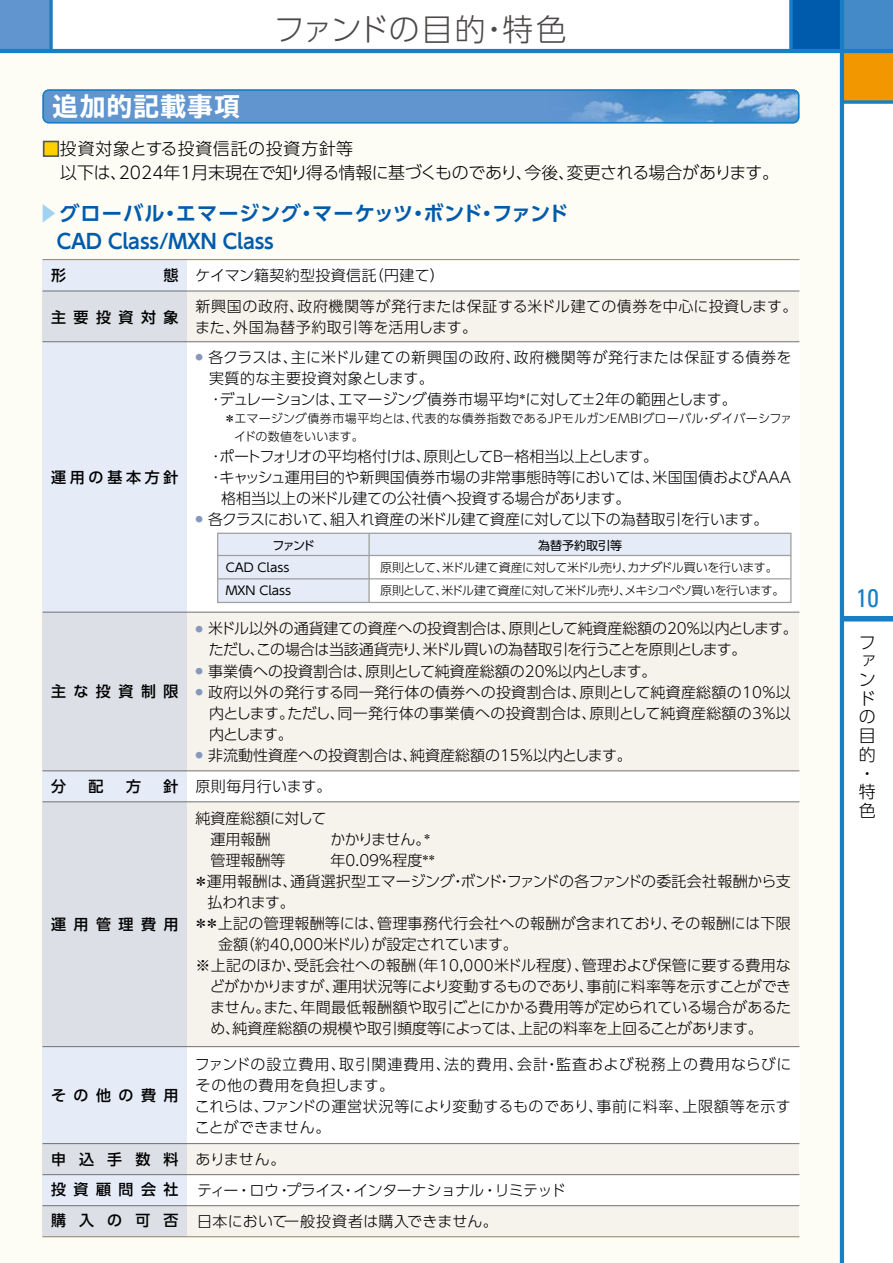
<style>
.page{position:relative;width:893px;height:1263px;background:#fff}
.page>*{position:absolute;margin:0;border:0;box-sizing:border-box;transform-origin:0 0}
.t1{font:300 30.9px "UD Shin Go Pro";letter-spacing:.005em;color:#4c4948}
.t2{font:700 expanded 25.5px "TBUD Go Std";letter-spacing:.06em;color:#fff}
.t3{font:condensed 25.5px "Univers";color:#187fc4}
.t4{font:700 20.25px/28.5px "UD Shin Go Pro De";letter-spacing:-.005em;color:#005bac}
.t5{font:300 16.95px/18.8px "UD Shin Go Pro";letter-spacing:-.005em;color:#000}
.t6{font:300 16.95px "UD Shin Go Pro";letter-spacing:.035em;color:#000}
.t7{font:300 15px/21px "UD Shin Go Pro";color:#000}
.t8{font:300 15px/21px "UD Shin Go Pro";letter-spacing:.02em;color:#000}
.t9{font:300 15px/21px "UD Shin Go Pro";letter-spacing:.035em;color:#000}
.t10{font:300 15px "UD Shin Go Pro";letter-spacing:-.02em;color:#000}
.t11{font:300 15px/21px "UD Shin Go Pro";letter-spacing:.04em;color:#000}
.t12{font:300 15px "UD Shin Go Pro";letter-spacing:-.025em;color:#000}
.t13{font:300 15px "UD Shin Go Pro";letter-spacing:-.045em;color:#000}
.t14{font:300 15px "UD Shin Go Pro";letter-spacing:-.03em;color:#000}
.t15{font:500 15px "UD Shin Go Pro";letter-spacing:.5em;color:#000}
.t16{font:300 15px "UD Shin Go Pro";letter-spacing:.025em;color:#000}
.t17{font:500 15px "UD Shin Go Pro";letter-spacing:.25em;color:#000}
.t18{font:300 12px/18px "UD Shin Go Pro";letter-spacing:.025em;color:#000}
.t19{font:300 12px "UD Shin Go Pro";letter-spacing:-.055em;color:#000}
.t20{font:300 12px "UD Shin Go Pro";letter-spacing:-.035em;color:#000}
.t21{font:12px "UD Shin Go Pro";color:#000}
.s1{color:#fdd000}
.s2{color:#a0d2f2}
.s3{font-weight:500}
.s4{font-size:7.5px;color:#8698bd}
</style>
<div class="page">
<div style="left:0;top:49px;width:841px;height:1214px;background:#fdfcf5"></div>
<div style="left:791px;top:0;width:51px;height:51px;background:#005bac"></div>
<div style="left:842px;top:0;width:51px;height:51px;background:#448ac9"></div>
<div style="left:0;top:0;width:51px;height:51px;background:#6095d0"></div>
<div style="left:842px;top:51px;width:51px;height:51px;background:#f39700"></div>
<svg style="left:49px;top:0;width:4px;height:49px"></svg>
<div style="left:842px;top:616px;width:51px;height:5px;background:#187fc4"></div>
<hr style="left:840px;top:0;width:4px;height:1263px;background:#187fc4">
<hr style="left:0;top:49px;width:893px;height:4px;background:#187fc4">
<svg style="left:844px;top:100px;width:49px;height:4px"></svg>
<svg style="left:789px;top:0;width:4px;height:49px"></svg>
<div style="left:43px;top:141px;width:16px;height:16px;border:2px solid #595757"></div>
<svg style="left:42px;top:89px;width:757px;height:34px;background:#5b95cf"></svg>
<div style="left:43px;top:802px;width:144px;height:435px;background:#e5ebf7"></div>
<div style="left:187px;top:802px;width:612px;height:435px;background:#fff"></div>
<div style="left:43px;top:1143px;width:756px;height:31px;background:linear-gradient(to right,#e5e6e8,#fdf8ef)"></div>
<div style="left:43px;top:1206px;width:756px;height:31px;background:linear-gradient(to right,#e5e6e8,#fdf8ef)"></div>
<div style="left:43px;top:802px;width:756px;height:245px;background:linear-gradient(to right,#e5e6e8,#fdf8ef)"></div>
<hr style="left:43px;top:1143px;width:756px;height:1px;background:#727171">
<hr style="left:43px;top:1046px;width:756px;height:1px;background:#727171">
<hr style="left:43px;top:1205px;width:756px;height:1px;background:#727171">
<hr style="left:43px;top:1174px;width:756px;height:1px;background:#727171">
<hr style="left:43px;top:1236px;width:756px;height:1px;background:#9d8771">
<div style="left:43px;top:260px;width:144px;height:542px;background:#e5ebf7"></div>
<div style="left:187px;top:260px;width:612px;height:542px;background:#fff"></div>
<div style="left:43px;top:291px;width:756px;height:51px;background:linear-gradient(to right,#e5e6e8,#fdf8ef)"></div>
<div style="left:43px;top:612px;width:756px;height:159px;background:linear-gradient(to right,#e5e6e8,#fdf8ef)"></div>
<hr style="left:43px;top:259px;width:756px;height:1px;background:#9d8771">
<hr style="left:43px;top:291px;width:756px;height:1px;background:#727171">
<hr style="left:43px;top:341px;width:756px;height:1px;background:#727171">
<hr style="left:43px;top:612px;width:756px;height:1px;background:#727171">
<hr style="left:43px;top:771px;width:756px;height:1px;background:#727171">
<hr style="left:43px;top:801px;width:756px;height:1px;background:#727171">
<div style="left:218px;top:533px;width:573px;height:22px;background:#e5ebf7"></div>
<div style="left:218px;top:555px;width:151px;height:47px;background:#e5ebf7"></div>
<hr style="left:218px;top:578px;width:573px;height:1px;background:#9fa0a0">
<hr style="left:218px;top:555px;width:573px;height:1px;background:#9fa0a0">
<hr style="left:368px;top:533px;width:2px;height:69px;background:#9fa0a0">
<div style="left:217px;top:533px;width:574px;height:70px;border:1px solid #9fa0a0"></div>
<h2 class="t2" style="left:52px;top:92px;width:189px">追加的記載事項</h2>
<h1 class="t1" style="left:274px;top:4px;width:295px">ファンドの目的・特色</h1>
<p class="t6" style="left:43px;top:135px;width:312px"><span class="s1">■</span>投資対象とする投資信託の投資方針等</p>
<p class="t5" style="left:60px;top:162px;width:720px">以下は、2024年1月末現在で知り得る情報に基づくものであり、今後、変更される場合があります。</p>
<h3 class="t4" style="left:57px;top:198px;width:513px;text-indent:-18px"><span class="s2">▶</span>グローバル・エマージング・マーケッツ・ボンド・ファンド<br>CAD Class/MXN Class</h3>
<p class="t15" style="left:51px;top:263px;width:16px">形</p>
<p class="t16" style="left:164px;top:263px;width:283px"><span class="s3">態</span> ケイマン籍契約型投資信託（円建て）</p>
<p class="t15" style="left:51px;top:305px;width:129px">主要投資対象</p>
<p class="t11" style="left:195px;top:295px;width:604px">新興国の政府、政府機関等が発行または保証する米ドル建ての債券を中心に投資します。また、外国為替予約取引等を活用します。</p>
<p class="t17" style="left:51px;top:465px;width:129px">運用の基本方針</p>
<p class="t15" style="left:51px;top:679px;width:129px">主な投資制限</p>
<p class="t8" style="left:209px;top:346px;width:584px;text-indent:-14px"><span class="s4">●</span> 各クラスは、主に米ドル建ての新興国の政府、政府機関等が発行または保証する債券を実質的な主要投資対象とします。<br>･デュレーションは、エマージング債券市場平均<sup>＊</sup>に対して±2年の範囲とします。</p>
<p class="t18" style="left:234px;top:409px;width:559px;text-indent:-10px">＊エマージング債券市場平均とは、代表的な債券指数であるJPモルガンEMBIグローバル・ダイバーシファイドの数値をいいます。</p>
<p class="t14" style="left:212px;top:444px;width:447px">･ポートフォリオの平均格付けは、原則としてB－格相当以上とします。</p>
<p class="t7" style="left:212px;top:466px;width:580px">･キャッシュ運用目的や新興国債券市場の非常事態時等においては、米国国債およびAAA</p>
<p class="t7" style="left:221px;top:487px;width:411px">格相当以上の米ドル建ての公社債へ投資する場合があります。</p>
<p class="t10" style="left:196px;top:507px;width:574px"><span class="s4">●</span> 各クラスにおいて、組入れ資産の米ドル建て資産に対して以下の為替取引を行います。</p>
<p class="t21" style="left:272px;top:536px;width:44px">ファンド</p>
<p class="t21" style="left:538px;top:536px;width:85px">為替予約取引等</p>
<p class="t21" style="left:226px;top:557px;width:65px">CAD Class</p>
<p class="t20" style="left:380px;top:557px;width:399px">原則として、米ドル建て資産に対して米ドル売り、カナダドル買いを行います。</p>
<p class="t21" style="left:226px;top:581px;width:67px">MXN Class</p>
<p class="t19" style="left:380px;top:581px;width:406px">原則として、米ドル建て資産に対して米ドル売り、メキシコペソ買いを行います。</p>
<p class="t7" style="left:209px;top:618px;width:590px;text-indent:-13px"><span class="s4">●</span> 米ドル以外の通貨建ての資産への投資割合は、原則として純資産総額の20％以内とします。ただし、この場合は当該通貨売り、米ドル買いの為替取引を行うことを原則とします。</p>
<p class="t7" style="left:196px;top:660px;width:462px"><span class="s4">●</span> 事業債への投資割合は、原則として純資産総額の20％以内とします。</p>
<p class="t7" style="left:209px;top:681px;width:583px;text-align:justify;text-indent:-14px"><span class="s4">●</span> 政府以外の発行する同一発行体の債券への投資割合は、原則として純資産総額の10％以内とします。ただし、同一発行体の事業債への投資割合は、原則として純資産総額の3％以内とします。</p>
<p class="t7" style="left:196px;top:744px;width:438px"><span class="s4">●</span> 非流動性資産への投資割合は、純資産総額の15％以内とします。</p>
<p class="t15" style="left:51px;top:774px;width:16px">分</p>
<p class="t15" style="left:89px;top:774px;width:16px">配</p>
<p class="t15" style="left:126px;top:774px;width:16px">方</p>
<p class="t8" style="left:164px;top:775px;width:169px"><span class="s3">針</span> 原則毎月行います。</p>
<p class="t15" style="left:51px;top:912px;width:129px">運用管理費用</p>
<p class="t15" style="left:51px;top:1083px;width:129px">その他の費用</p>
<p class="t10" style="left:196px;top:806px;width:132px">純資産総額に対して</p>
<p class="t10" style="left:196px;top:827px;width:237px">　運用報酬　　　　かかりません。<sup>＊</sup></p>
<p class="t7" style="left:196px;top:849px;width:242px">　管理報酬等　　　年0.09％程度<sup>＊＊</sup></p>
<p class="t7" style="left:194px;top:870px;width:599px">＊運用報酬は、通貨選択型エマージング・ボンド・ファンドの各ファンドの委託会社報酬から支</p>
<p class="t7" style="left:208px;top:891px;width:89px">払われます。</p>
<p class="t8" style="left:194px;top:912px;width:599px">＊＊上記の管理報酬等には、管理事務代行会社への報酬が含まれており、その報酬には下限</p>
<p class="t7" style="left:218px;top:933px;width:301px">金額（約40,000米ドル）が設定されています。</p>
<p class="t8" style="left:196px;top:954px;width:597px">※上記のほか、受託会社への報酬（年10,000米ドル程度）、管理および保管に要する費用な</p>
<p class="t12" style="left:210px;top:974px;width:583px">どがかかりますが、運用状況等により変動するものであり、事前に料率等を示すことができ</p>
<p class="t7" style="left:210px;top:996px;width:583px">ません。また、年間最低報酬額や取引ごとにかかる費用等が定められている場合があるた</p>
<p class="t7" style="left:210px;top:1017px;width:554px">め、純資産総額の規模や取引頻度等によっては、上記の料率を上回ることがあります。</p>
<p class="t9" style="left:195px;top:1053px;width:598px">ファンドの設立費用、取引関連費用、法的費用、会計・監査および税務上の費用ならびにその他の費用を負担します。<br>これらは、ファンドの運営状況等により変動するものであり、事前に料率、上限額等を示すことができません。</p>
<p class="t7" style="left:51px;top:1148px;width:236px"><span class="s3">申 込 手 数 料</span> ありません。</p>
<p class="t13" style="left:51px;top:1178px;width:516px"><span class="s3">投資顧問会社</span> ティー・ロウ・プライス・インターナショナル・リミテッド</p>
<p class="t8" style="left:51px;top:1210px;width:448px"><span class="s3">購 入 の 可 否</span> 日本において一般投資者は購入できません。</p>
<h2 class="t3" style="left:856px;top:582px;width:24px">10</h2>
<p class="t5" style="left:859px;top:632px;width:18px">ファンドの目的・特色</p>
</div>
